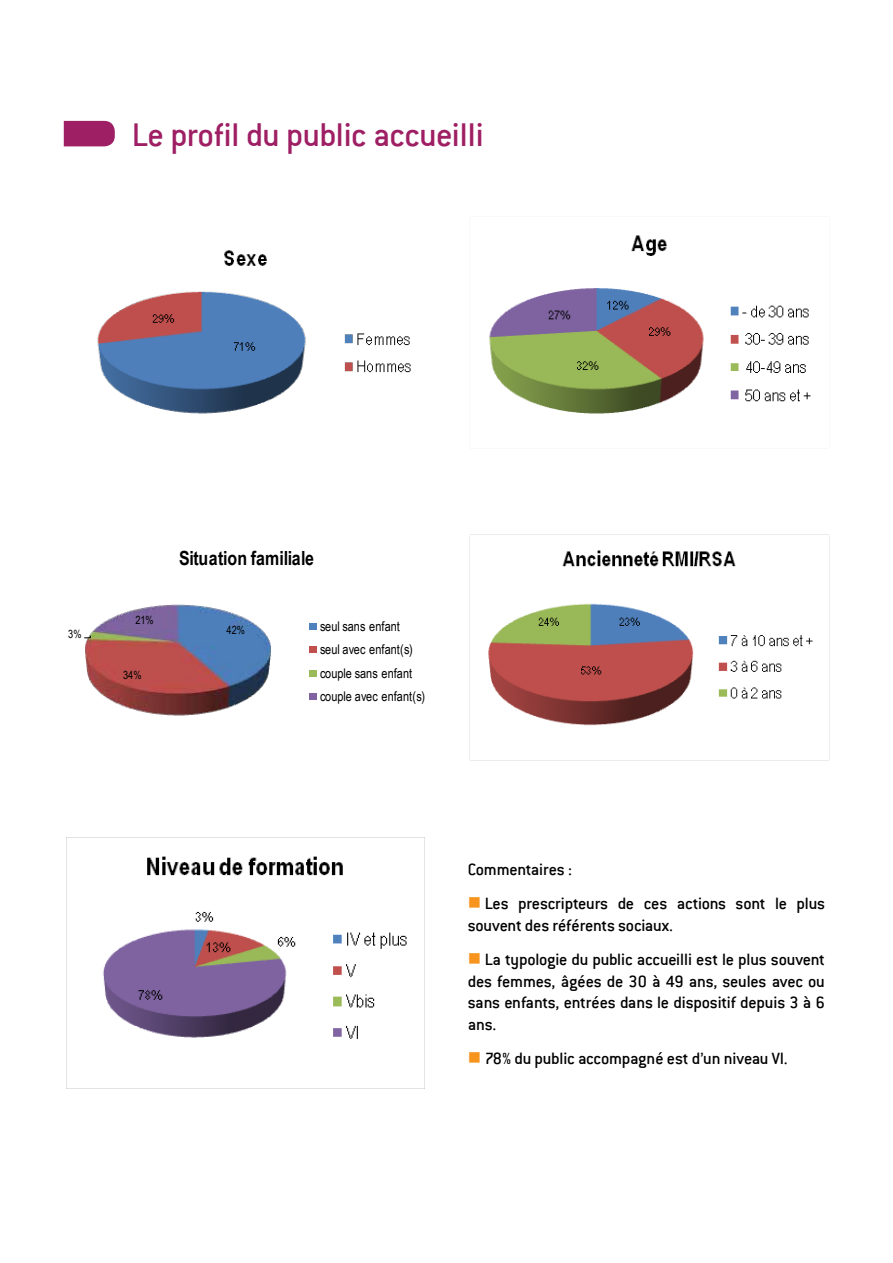
<style>
.page{position:relative;width:893px;height:1263px;background:#fff}
.page>*{position:absolute;margin:0;border:0;box-sizing:border-box;transform-origin:0 0}
.t1{font:500 36px "Conduit ITC";letter-spacing:-.015em;color:#9e1f63}
.t2{font:700 19.5px "Arial Narrow";letter-spacing:-.01em;color:#000}
.t3{font:500 18px/21.6px "Conduit ITC";letter-spacing:-.015em;color:#000}
.t4{font:13.35px/23.5px "Arial Narrow";letter-spacing:.005em;color:#000}
.t5{font:11.25px "Arial Narrow";color:#000}
.s1{color:#f7941e}
</style>
<div class="page">
<svg style="left:64px;top:121px;width:51px;height:25px"></svg>
<img style="left:97px;top:250px;width:314px;height:164px">
<img style="left:489px;top:235px;width:322px;height:179px">
<img style="left:469px;top:534px;width:360px;height:226px">
<img style="left:66px;top:837px;width:359px;height:252px">
<img style="left:85px;top:604px;width:186px;height:112px">
<svg style="left:84px;top:635px;width:7px;height:4px"></svg>
<div style="left:310px;top:623px;width:7px;height:6px;background:#4f81bd"></div>
<div style="left:310px;top:646px;width:7px;height:7px;background:#c0504d"></div>
<div style="left:310px;top:670px;width:7px;height:6px;background:#9bbb59"></div>
<div style="left:310px;top:693px;width:7px;height:7px;background:#8064a2"></div>
<h1 class="t1" style="left:132px;top:114px;width:353px">Le profil du public accueilli</h1>
<p class="t5" style="left:68px;top:625px;width:15px">3%</p>
<p class="t5" style="left:135px;top:612px;width:20px">21%</p>
<p class="t5" style="left:123px;top:667px;width:20px">34%</p>
<p class="t2" style="left:179px;top:543px;width:136px">Situation familiale</p>
<p class="t5" style="left:227px;top:621px;width:20px">42%</p>
<p class="t4" style="left:320px;top:614px;width:107px">seul sans enfant<br>seul avec enfant(s) couple sans enfant couple avec enfant(s)</p>
<p class="t3" style="left:468px;top:858px;width:106px">Commentaires :</p>
<p class="t3" style="left:468px;top:892px;width:359px"><span class="s1">■</span> Les prescripteurs de ces actions sont le plus souvent des référents sociaux.</p>
<p class="t3" style="left:468px;top:948px;width:359px;text-align:justify"><span class="s1">■</span> La typologie du public accueilli est le plus souvent des femmes, âgées de 30 à 49 ans, seules avec ou sans enfants, entrées dans le dispositif depuis 3 à 6 ans.</p>
<p class="t3" style="left:468px;top:1048px;width:322px"><span class="s1">■</span> 78% du public accompagné est d’un niveau VI.</p>
</div>
